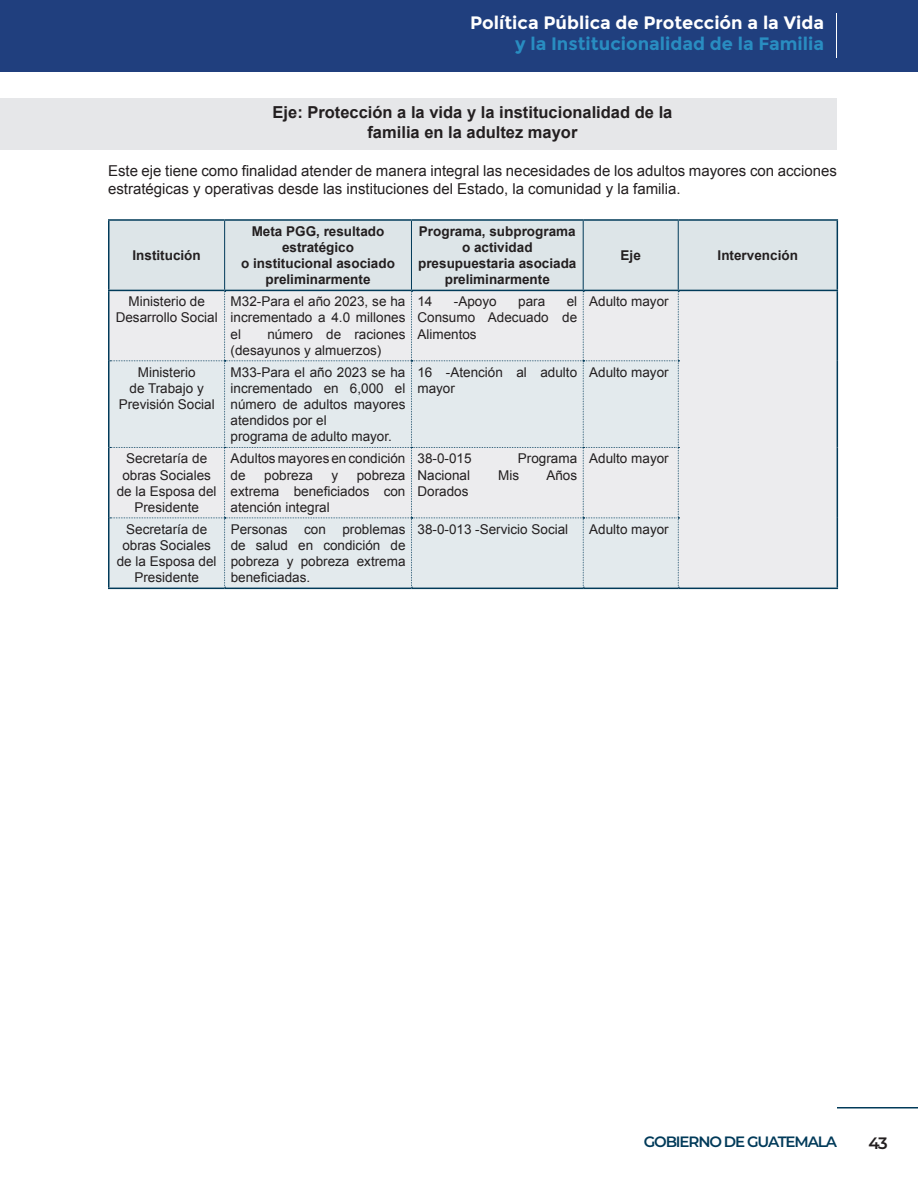
<style>
.page{position:relative;width:918px;height:1188px;background:#fff}
.page>*{position:absolute;margin:0;border:0;box-sizing:border-box;transform-origin:0 0}
.t1{font:700 18px "Montserrat";color:#fff}
.t2{font:700 18px "Montserrat";color:#298dc1}
.t3{font:700 16.5px/19.8px "Arial";color:#231f20;text-align:center}
.t4{font:600 16.5px "Montserrat";color:#231f20}
.t5{font:15px/18px "Arial";color:#231f20}
.t6{font:600 15px "Montserrat";letter-spacing:-.075em;color:#013a59}
.t7{font:13.5px/16.2px "Arial";color:#231f20;text-align:center}
.t8{font:700 13.5px/16.2px "Arial";color:#231f20;text-align:center}
</style>
<div class="page">
<hr style="left:837px;top:1107px;width:81px;height:1px;background:#013a59">
<div style="left:0;top:0;width:918px;height:72px;background:#203f7e"></div>
<hr style="left:836px;top:13px;width:1px;height:45px;background:#fff">
<div style="left:0;top:98px;width:837px;height:52px;background:#e6e7e9"></div>
<div style="left:110px;top:221px;width:727px;height:69px;background:#dde5e8"></div>
<div style="left:679px;top:291px;width:158px;height:297px;background:#ececee"></div>
<hr style="left:224px;top:221px;width:1px;height:69px;background:#013a59">
<hr style="left:411px;top:221px;width:1px;height:69px;background:#013a59">
<hr style="left:583px;top:221px;width:1px;height:69px;background:#013a59">
<hr style="left:678px;top:221px;width:1px;height:69px;background:#013a59">
<hr style="left:108px;top:291px;width:2px;height:70px;background:#013a59">
<hr style="left:837px;top:291px;width:1px;height:70px;background:#013a59">
<hr style="left:837px;top:361px;width:1px;height:86px;background:#013a59">
<hr style="left:837px;top:447px;width:1px;height:71px;background:#013a59">
<hr style="left:837px;top:518px;width:1px;height:70px;background:#013a59">
<hr style="left:108px;top:361px;width:2px;height:86px;background:#013a59">
<hr style="left:108px;top:447px;width:2px;height:71px;background:#013a59">
<hr style="left:108px;top:518px;width:2px;height:70px;background:#013a59">
<hr style="left:108px;top:588px;width:117px;height:1px;background:#013a59">
<hr style="left:225px;top:588px;width:186px;height:1px;background:#013a59">
<hr style="left:411px;top:588px;width:172px;height:1px;background:#013a59">
<hr style="left:583px;top:588px;width:95px;height:1px;background:#013a59">
<svg style="left:110px;top:291px;width:569px;height:297px;background:#e5e9ec"></svg>
<hr style="left:678px;top:588px;width:160px;height:1px;background:#013a59">
<hr style="left:108px;top:219px;width:117px;height:2px;background:#013a59">
<hr style="left:108px;top:221px;width:2px;height:69px;background:#013a59">
<hr style="left:225px;top:219px;width:186px;height:2px;background:#013a59">
<hr style="left:411px;top:219px;width:172px;height:2px;background:#013a59">
<hr style="left:583px;top:219px;width:95px;height:2px;background:#013a59">
<hr style="left:678px;top:219px;width:160px;height:2px;background:#013a59">
<hr style="left:837px;top:221px;width:1px;height:69px;background:#013a59">
<hr style="left:108px;top:290px;width:117px;height:1px;background:#013a59">
<hr style="left:225px;top:290px;width:186px;height:1px;background:#013a59">
<hr style="left:411px;top:290px;width:172px;height:1px;background:#013a59">
<hr style="left:583px;top:290px;width:95px;height:1px;background:#013a59">
<hr style="left:678px;top:290px;width:160px;height:1px;background:#013a59">
<h1 class="t1" style="left:470px;top:12px;width:355px">Política Pública de Protección a la Vida</h1>
<h1 class="t2" style="left:515px;top:33px;width:310px">y la Institucionalidad de la Familia</h1>
<p class="t3" style="left:273px;top:103px;width:401px">Eje: Protección a la vida y la institucionalidad de la familia en la adultez mayor</p>
<p class="t5" style="left:108px;top:162px;width:730px">Este eje tiene como finalidad atender de manera integral las necesidades de los adultos mayores con acciones estratégicas y operativas desde las instituciones del Estado, la comunidad y la familia.</p>
<p class="t8" style="left:133px;top:248px;width:70px">Institución</p>
<p class="t8" style="left:241px;top:223px;width:155px">Meta PGG, resultado estratégico<br>o institucional asociado preliminarmente</p>
<p class="t8" style="left:418px;top:223px;width:160px">Programa, subprograma o actividad presupuestaria asociada preliminarmente</p>
<p class="t8" style="left:621px;top:248px;width:22px">Eje</p>
<p class="t8" style="left:718px;top:248px;width:82px">Intervención</p>
<p class="t7" style="left:116px;top:294px;width:104px">Ministerio de<br>Desarrollo Social</p>
<p class="t7" style="left:231px;top:294px;width:176px;text-align:justify">M32-Para el año 2023, se ha incrementado a 4.0 millones el</p>
<p class="t7" style="left:231px;top:326px;width:176px;text-align:left;text-indent:37px">número de raciones (desayunos y almuerzos)</p>
<p class="t7" style="left:417px;top:294px;width:17px">14</p>
<p class="t7" style="left:454px;top:294px;width:44px">-Apoyo</p>
<p class="t7" style="left:518px;top:294px;width:29px">para</p>
<p class="t7" style="left:417px;top:294px;width:161px;text-align:justify;text-indent:149px">el Consumo Adecuado de Alimentos</p>
<p class="t7" style="left:589px;top:294px;width:81px">Adulto mayor</p>
<p class="t7" style="left:119px;top:364px;width:98px">Ministerio<br>de Trabajo y<br>Previsión Social</p>
<p class="t7" style="left:231px;top:364px;width:176px;text-align:left">M33-Para el año 2023 se ha incrementado en 6,000 el número de adultos mayores atendidos por el<br>programa de adulto mayor.</p>
<p class="t7" style="left:417px;top:364px;width:161px;text-align:left">16 -Atención al adulto mayor</p>
<p class="t7" style="left:589px;top:364px;width:81px">Adulto mayor</p>
<p class="t7" style="left:117px;top:451px;width:101px">Secretaría de obras Sociales de la Esposa del<br>Presidente</p>
<p class="t7" style="left:231px;top:451px;width:176px;text-align:left">Adultos mayores en condición de</p>
<p class="t7" style="left:418px;top:451px;width:56px">38-0-015</p>
<p class="t7" style="left:518px;top:451px;width:61px">Programa</p>
<p class="t7" style="left:418px;top:467px;width:54px">Nacional</p>
<p class="t7" style="left:498px;top:467px;width:22px">Mis</p>
<p class="t7" style="left:546px;top:467px;width:32px">Años</p>
<p class="t7" style="left:418px;top:483px;width:53px">Dorados</p>
<p class="t7" style="left:589px;top:451px;width:81px">Adulto mayor</p>
<p class="t7" style="left:231px;top:467px;width:176px;text-align:justify;text-indent:126px">pobreza extrema beneficiados con atención integral</p>
<p class="t7" style="left:264px;top:467px;width:50px">pobreza</p>
<p class="t7" style="left:331px;top:467px;width:8px">y</p>
<p class="t7" style="left:117px;top:521px;width:101px">Secretaría de obras Sociales de la Esposa del<br>Presidente</p>
<p class="t7" style="left:231px;top:521px;width:176px;text-align:justify">Personas con problemas de salud en condición de pobreza y pobreza extrema beneficiadas.</p>
<p class="t7" style="left:418px;top:521px;width:152px">38-0-013 -Servicio Social</p>
<p class="t7" style="left:589px;top:521px;width:81px">Adulto mayor</p>
<p class="t6" style="left:644px;top:1131px;width:195px">GOBIERNO DE GUATEMALA</p>
<p class="t4" style="left:868px;top:1131px;width:21px">43</p>
</div>
